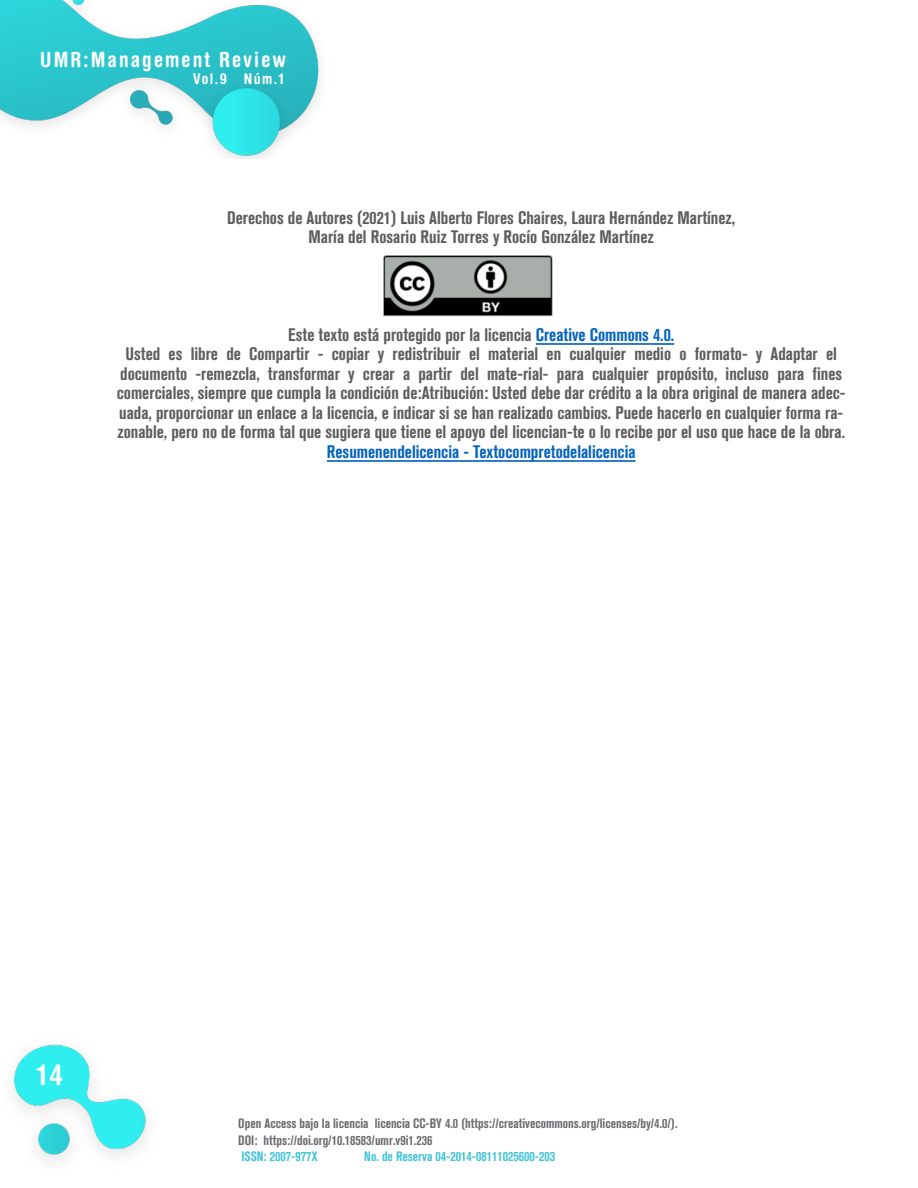
<style>
.page{position:relative;width:918px;height:1188px;background:#fff}
.page>*{position:absolute;margin:0;border:0;box-sizing:border-box;transform-origin:0 0}
.t1{font:700 condensed 28.5px "Helvetica Rounded LT Std";color:#fff}
.t2{font:700 condensed 21px "Helvetica Rounded LT Std";letter-spacing:.1em;color:#fff}
.List_Paragraph{font:700 condensed 18px/19.5px "Akzidenz Grotesk BQ";color:#5e5e5e;text-align:center}
.t3{font:700 condensed 14.85px "Helvetica Rounded LT Std";letter-spacing:.1em;color:#fff}
.t4{font:700 condensed 13.5px/16.5px "Akzidenz Grotesk BQ";color:#6c6d70}
.t5{font:700 condensed 13.5px "Akzidenz Grotesk BQ";color:#44c3d9}
.s1{color:#0563c1}
</style>
<div class="page">
<img style="left:12px;top:1044px;width:136px;height:117px">
<img style="left:0;top:0;width:320px;height:159px">
<hr style="left:536px;top:343px;width:138px;height:2px;background:#0563c1">
<hr style="left:327px;top:460px;width:309px;height:2px;background:#0563c1">
<img style="left:383px;top:256px;width:169px;height:61px">
<p class="t2" style="left:40px;top:47px;width:247px">UMR:Management Review</p>
<p class="t3" style="left:193px;top:69px;width:92px">Vol.9 Núm.1</p>
<p class="List_Paragraph" style="left:227px;top:208px;width:510px">Derechos de Autores (2021) Luis Alberto Flores Chaires, Laura Hernández Martínez,</p>
<p class="List_Paragraph" style="left:309px;top:227px;width:347px">María del Rosario Ruiz Torres y Rocío González Martínez</p>
<p class="List_Paragraph" style="left:288px;top:325px;width:387px">Este texto está protegido por la licencia <span class="s1">Creative Commons 4.0.</span></p>
<p class="List_Paragraph" style="left:117px;top:344px;width:730px">Usted es libre de Compartir - copiar y redistribuir el material en cualquier medio o formato- y Adaptar el documento -remezcla, transformar y crear a partir del mate-rial- para cualquier propósito, incluso para fines comerciales, siempre que cumpla la condición de:Atribución: Usted debe dar crédito a la obra original de manera adec&shy;uada, proporcionar un enlace a la licencia, e indicar si se han realizado cambios. Puede hacerlo en cualquier forma ra&shy;zonable, pero no de forma tal que sugiera que tiene el apoyo del licencian-te o lo recibe por el uso que hace de la obra.<br><span class="s1">Resumenendelicencia - Textocompretodelalicencia</span></p>
<h1 class="t1" style="left:37px;top:1057px;width:28px">14</h1>
<p class="t4" style="left:238px;top:1115px;width:441px">Open Access bajo la licencia licencia CC-BY 4.0 (https://creativecommons.org/licenses/by/4.0/).<br>DOI: https://doi.org/10.18583/umr.v9i1.236</p>
<p class="t5" style="left:241px;top:1149px;width:78px">ISSN: 2007-977X</p>
<p class="t5" style="left:364px;top:1149px;width:192px">No. de Reserva 04-2014-08111025600-203</p>
</div>
